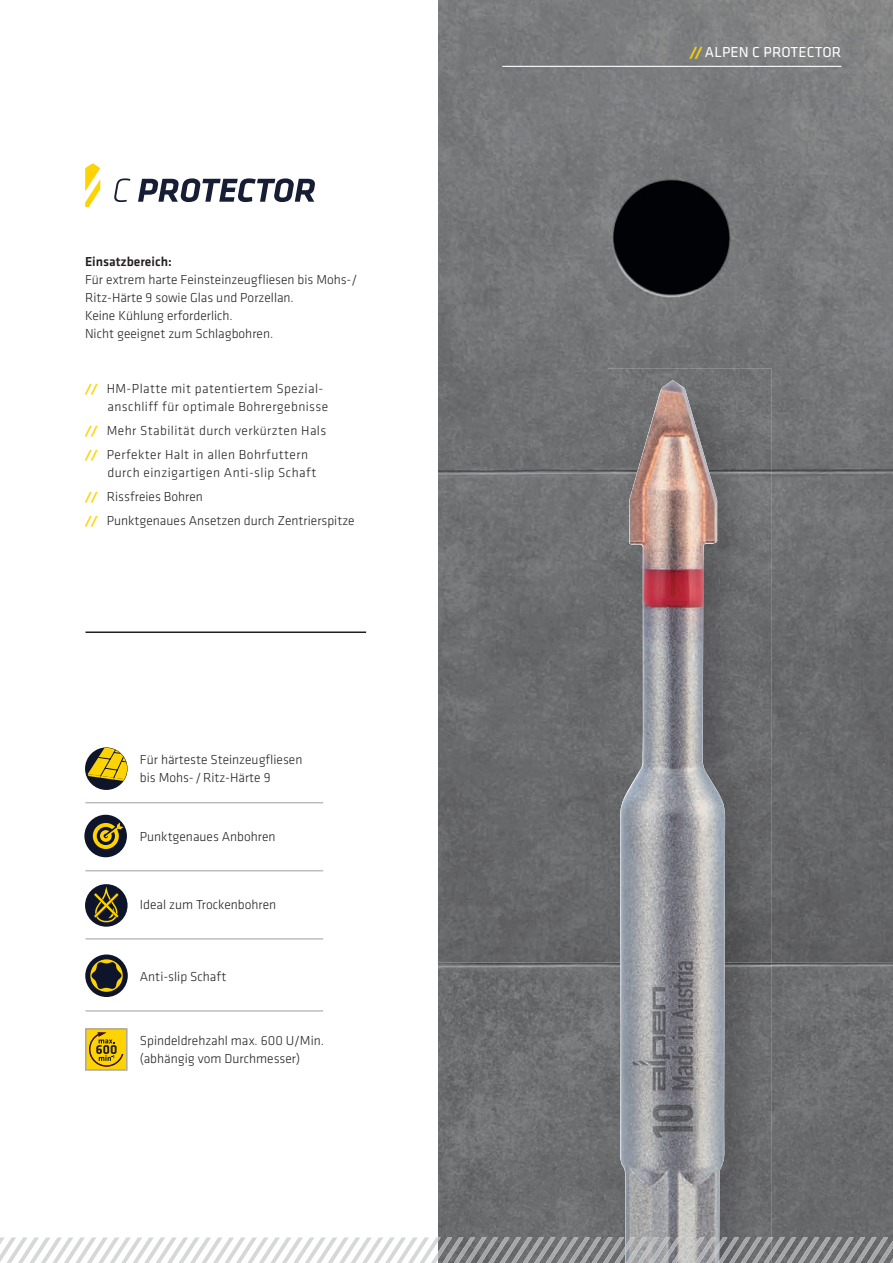
<style>
.page{position:relative;width:893px;height:1263px;background:#fff}
.page>*{position:absolute;margin:0;border:0;box-sizing:border-box;transform-origin:0 0}
.t1{font:15px "Klavika";letter-spacing:.01em;color:#fff}
.t2{font:300 13.5px/18px "Klavika";color:#231f20}
.t3{font:300 13.5px/18px "Klavika";letter-spacing:.03em;color:#231f20}
.t4{font:500 13.5px "Klavika";color:#231f20}
.s1{font-weight:700;font-style:italic;color:#fed304}
</style>
<div class="page">
<div style="left:85px;top:747px;width:43px;height:43px;background:#0e142a;border-radius:50%"></div>
<svg style="left:88px;top:748px;width:39px;height:34px"></svg>
<div style="left:84px;top:815px;width:43px;height:42px;background:#0e142a;border-radius:50%"></div>
<svg style="left:93px;top:822px;width:30px;height:27px"></svg>
<div style="left:85px;top:884px;width:43px;height:43px;background:#0e142a;border-radius:50%"></div>
<svg style="left:92px;top:888px;width:27px;height:39px"></svg>
<svg style="left:85px;top:954px;width:43px;height:43px"></svg>
<div style="left:90px;top:959px;width:33px;height:33px;border:2px solid #fed304;border-radius:50%"></div>
<svg style="left:92px;top:961px;width:30px;height:29px"></svg>
<img style="left:438px;top:0;width:455px;height:1263px">
<img style="left:608px;top:369px;width:164px;height:868px">
<img style="left:620px;top:380px;width:105px;height:883px">
<svg style="left:85px;top:163px;width:15px;height:44px"></svg>
<svg style="left:114px;top:178px;width:201px;height:24px"></svg>
<svg style="left:0;top:1237px;width:441px;height:26px"></svg>
<img style="left:438px;top:1237px;width:4px;height:22px">
<img style="left:442px;top:1237px;width:35px;height:26px">
<img style="left:454px;top:1237px;width:21px;height:26px">
<img style="left:477px;top:1237px;width:11px;height:26px">
<img style="left:488px;top:1237px;width:12px;height:26px">
<img style="left:500px;top:1237px;width:11px;height:26px">
<img style="left:511px;top:1237px;width:12px;height:26px">
<img style="left:523px;top:1237px;width:11px;height:26px">
<img style="left:534px;top:1237px;width:12px;height:26px">
<img style="left:546px;top:1237px;width:11px;height:26px">
<img style="left:557px;top:1237px;width:12px;height:26px">
<img style="left:569px;top:1237px;width:11px;height:26px">
<img style="left:580px;top:1237px;width:12px;height:26px">
<img style="left:592px;top:1237px;width:32px;height:26px">
<svg style="left:608px;top:1237px;width:5px;height:8px"></svg>
<svg style="left:603px;top:1255px;width:5px;height:8px"></svg>
<img style="left:614px;top:1246px;width:11px;height:17px">
<img style="left:625px;top:1237px;width:1px;height:16px">
<img style="left:626px;top:1237px;width:11px;height:26px">
<img style="left:637px;top:1237px;width:58px;height:26px">
<img style="left:649px;top:1237px;width:21px;height:26px">
<img style="left:672px;top:1237px;width:21px;height:26px">
<img style="left:695px;top:1237px;width:21px;height:26px">
<img style="left:706px;top:1243px;width:13px;height:20px">
<img style="left:719px;top:1237px;width:10px;height:26px">
<img style="left:729px;top:1237px;width:12px;height:26px">
<img style="left:741px;top:1237px;width:11px;height:26px">
<img style="left:752px;top:1237px;width:20px;height:26px">
<img style="left:772px;top:1237px;width:3px;height:20px">
<svg style="left:764px;top:1250px;width:8px;height:13px"></svg>
<img style="left:775px;top:1237px;width:12px;height:26px">
<img style="left:787px;top:1237px;width:11px;height:26px">
<img style="left:798px;top:1237px;width:12px;height:26px">
<img style="left:810px;top:1237px;width:57px;height:26px">
<img style="left:821px;top:1237px;width:21px;height:26px">
<img style="left:844px;top:1237px;width:21px;height:26px">
<img style="left:867px;top:1237px;width:21px;height:26px">
<img style="left:878px;top:1240px;width:15px;height:23px">
<svg style="left:890px;top:1258px;width:3px;height:5px"></svg>
<hr style="left:85px;top:802px;width:238px;height:1px;background:#a8a9ad">
<hr style="left:85px;top:870px;width:238px;height:1px;background:#a8a9ad">
<hr style="left:85px;top:938px;width:238px;height:1px;background:#a8a9ad">
<hr style="left:85px;top:1010px;width:238px;height:1px;background:#a8a9ad">
<hr style="left:85px;top:631px;width:281px;height:2px;background:#231f20">
<hr style="left:502px;top:66px;width:339px;height:1px;background:#fff">
<div style="left:86px;top:1029px;width:41px;height:41px;background:#fed304"></div>
<div style="left:85px;top:1028px;width:43px;height:43px;border:2px solid #a8a9ad"></div>
<svg style="left:89px;top:1030px;width:35px;height:37px"></svg>
<p class="t4" style="left:85px;top:252px;width:88px">Einsatzbereich:</p>
<p class="t2" style="left:85px;top:270px;width:274px">Für extrem harte Feinsteinzeugfliesen bis Mohs-/ Ritz-Härte 9 sowie Glas und Porzellan.<br>Keine Kühlung erforderlich.<br>Nicht geeignet zum Schlagbohren.</p>
<p class="t3" style="left:108px;top:379px;width:222px;text-indent:-23px"><span class="s1">//</span> HM-Platte mit patentiertem Spezial&shy;anschliff für optimale Bohrergebnisse</p>
<p class="t3" style="left:85px;top:418px;width:243px;line-height:24px"><span class="s1">//</span> Mehr Stabilität durch verkürzten Hals <span class="s1">//</span> Perfekter Halt in allen Bohrfuttern</p>
<p class="t2" style="left:85px;top:460px;width:271px;line-height:24px;text-indent:23px">durch einzigartigen Anti-slip Schaft<br><span class="s1">//</span> Rissfreies Bohren<br><span class="s1">//</span> Punktgenaues Ansetzen durch Zentrierspitze</p>
<p class="t2" style="left:140px;top:750px;width:164px">Für härteste Steinzeugfliesen bis Mohs- / Ritz-Härte 9</p>
<p class="t2" style="left:140px;top:827px;width:137px">Punktgenaues Anbohren</p>
<p class="t2" style="left:140px;top:896px;width:138px">Ideal zum Trockenbohren</p>
<p class="t2" style="left:140px;top:967px;width:88px">Anti-slip Schaft</p>
<p class="t2" style="left:140px;top:1031px;width:186px">Spindeldrehzahl max. 600 U/Min. (abhängig vom Durchmesser)</p>
<p class="t1" style="left:690px;top:42px;width:153px"><span class="s1">//</span> ALPEN C PROTECTOR</p>
</div>
